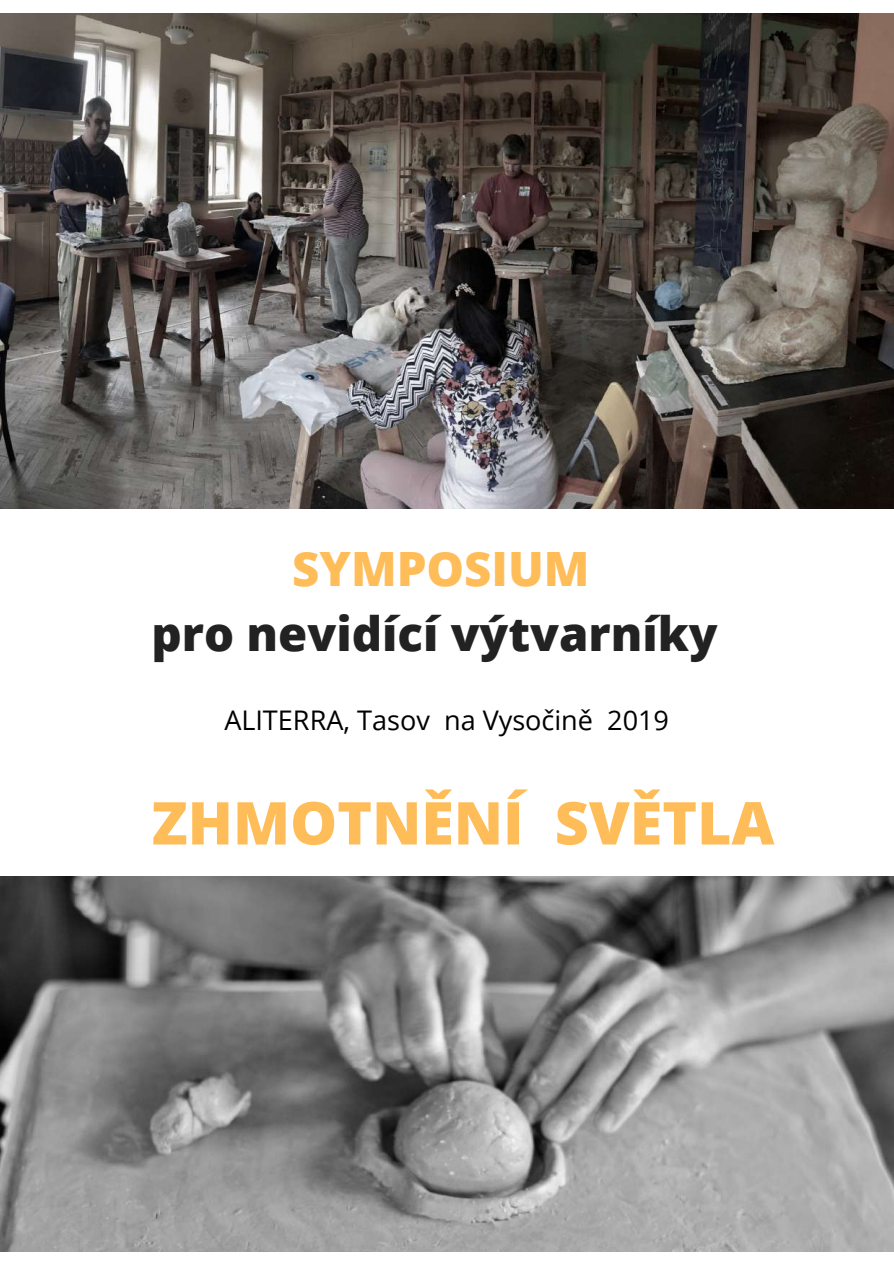
<style>
.page{position:relative;width:894px;height:1264px;background:#fff}
.page>*{position:absolute;margin:0;border:0;box-sizing:border-box;transform-origin:0 0}
.t1{font:800 59.1px "Open Sans";color:#ffbd59}
.t2{font:800 47.25px "Open Sans";color:#222}
.t3{font:800 47.25px "Open Sans";color:#ffbd59}
.t4{font:27px "Open Sans";color:#000}
</style>
<div class="page">
<img style="left:0;top:876px;width:893px;height:375px">
<img style="left:0;top:13px;width:893px;height:495px">
<h2 class="t3" style="left:292px;top:535px;width:299px">SYMPOSIUM</h2>
<h2 class="t2" style="left:151px;top:600px;width:567px">pro nevidící výtvarníky</h2>
<p class="t4" style="left:224px;top:701px;width:446px">ALITERRA, Tasov na Vysočině 2019</p>
<h1 class="t1" style="left:151px;top:781px;width:624px">ZHMOTNĚNÍ SVĚTLA</h1>
</div>
